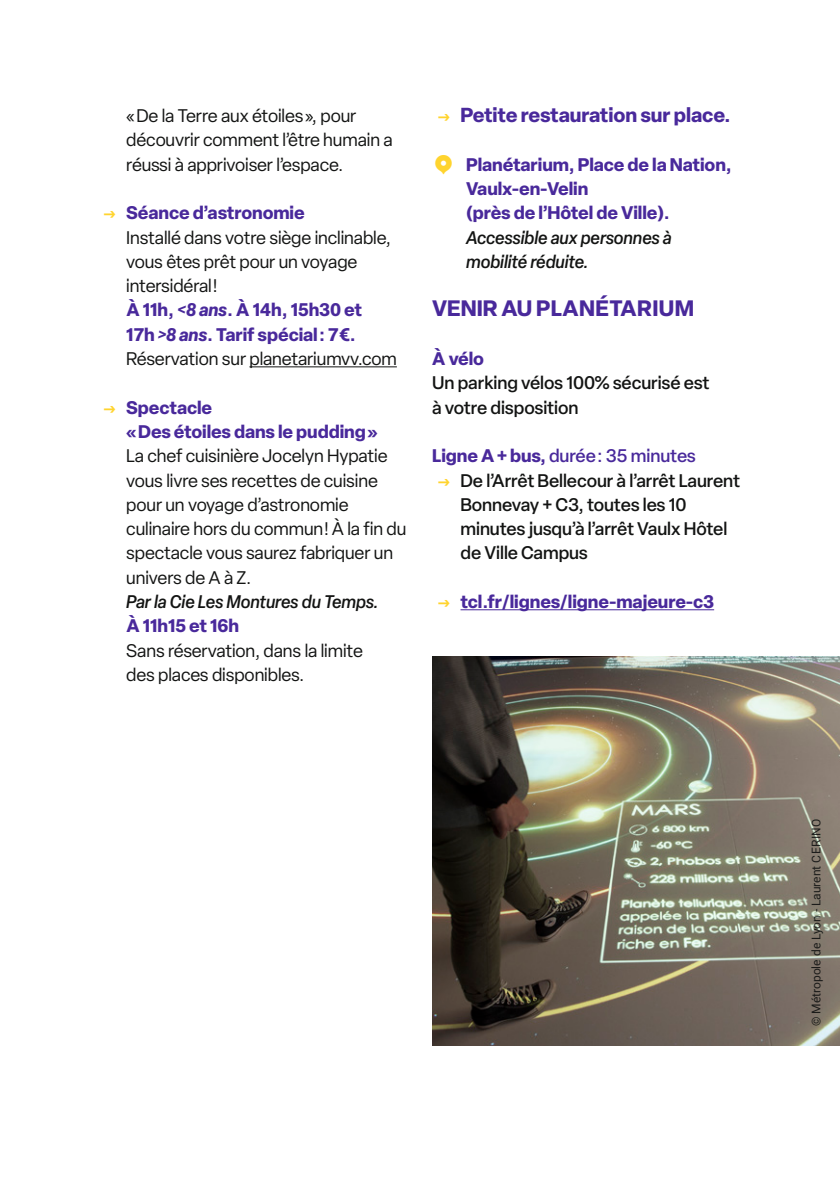
<style>
.page{position:relative;width:840px;height:1191px;background:#fff}
.page>*{position:absolute;margin:0;border:0;box-sizing:border-box;transform-origin:0 0}
.texte_courant{font:700 22px "Elza";letter-spacing:.02em;color:#49299b}
.t1{font:700 20px "Elza";letter-spacing:-.005em;color:#49299b}
.t2{font:18px/24.2px "Elza";letter-spacing:-.005em;color:#131413}
.texte_courant-2{font:500 18px/24.2px "Elza";letter-spacing:-.005em;color:#131413}
.t3{font:700 18px/24.2px "Elza";letter-spacing:-.005em;color:#49299b}
.texte_courant-3{font:500 18px "Elza";letter-spacing:-.005em;color:#49299b}
.t4{font:12px "Roboto";color:#020506}
.s1{font-weight:500;color:#ffd42e}
.s2{font-weight:700;color:#49299b}
.s3{font-weight:700;font-style:italic;color:#49299b}
.s4{font-weight:500;font-style:italic}
.s5{font-weight:500;font-size:18px;color:#ffd42e}
.s6{font-weight:500;font-style:italic;color:#131413}
.s7{font-weight:700}
.s8{color:#ffd42e}
</style>
<div class="page">
<hr style="left:249px;top:366px;width:147px;height:1px;background:#131413">
<hr style="left:460px;top:609px;width:253px;height:1px;background:#49299b">
<img style="left:432px;top:656px;width:407px;height:389px">
<p class="t2" style="left:126px;top:104px;width:268px">« De la Terre aux étoiles », pour découvrir comment l’être humain a réussi à apprivoiser l’espace.</p>
<p class="t2" style="left:126px;top:201px;width:272px;text-indent:-23px"><span class="s1">→</span> <span class="s2">Séance d’astronomie<br></span>Installé dans votre siège inclinable, vous êtes prêt pour un voyage intersidéral !<br><span class="s2">À 11h,</span> <span class="s3">&lt;8 ans</span><span class="s2">. À 14h, 15h30 et<br>17h</span> <span class="s3">&gt;8 ans</span><span class="s2">. Tarif spécial : 7 €.<br></span>Réservation sur planetariumvv.com</p>
<p class="t2" style="left:126px;top:395px;width:281px;text-indent:-23px"><span class="s1">→</span> <span class="s2">Spectacle<br>« Des étoiles dans le pudding »<br></span>La chef cuisinière Jocelyn Hypatie vous livre ses recettes de cuisine pour un voyage d’astronomie culinaire hors du commun ! À la fin du spectacle vous saurez fabriquer un univers de A à Z.<br><span class="s4">Par la Cie Les Montures du Temps.<br></span><span class="s2">À 11h15 et 16h<br></span>Sans réservation, dans la limite<br>des places disponibles.</p>
<p class="t1" style="left:437px;top:101px;width:294px"><span class="s5">→</span> Petite restauration sur place.</p>
<p class="t3" style="left:466px;top:152px;width:267px">Planétarium, Place de la Nation,<br>Vaulx-en-Velin<br>(près de l’Hôtel de Ville).<br><span class="s6">Accessible aux personnes à mobilité réduite.</span></p>
<p class="texte_courant" style="left:432px;top:293px;width:263px">VENIR AU PLANÉTARIUM</p>
<p class="texte_courant-2" style="left:432px;top:346px;width:279px"><span class="s2">À vélo<br></span>Un parking vélos 100% sécurisé est</p>
<p class="texte_courant-2" style="left:432px;top:395px;width:148px">à votre disposition</p>
<p class="texte_courant-3" style="left:432px;top:443px;width:265px"><span class="s7">Ligne A + bus,</span> durée : 35 minutes</p>
<p class="texte_courant-2" style="left:460px;top:468px;width:281px;text-indent:-23px"><span class="s8">→</span> De l’Arrêt Bellecour à l’arrêt Laurent<br>Bonnevay + C3, toutes les 10 minutes jusqu’à l’arrêt Vaulx Hôtel de Ville Campus</p>
<p class="t3" style="left:437px;top:589px;width:278px"><span class="s1">→</span> tcl.fr/lignes/ligne-majeure-c3</p>
<p class="t4" style="left:807px;top:1026px;width:209px;rotate:-90deg">© Métropole de Lyon - Laurent CERINO</p>
</div>
